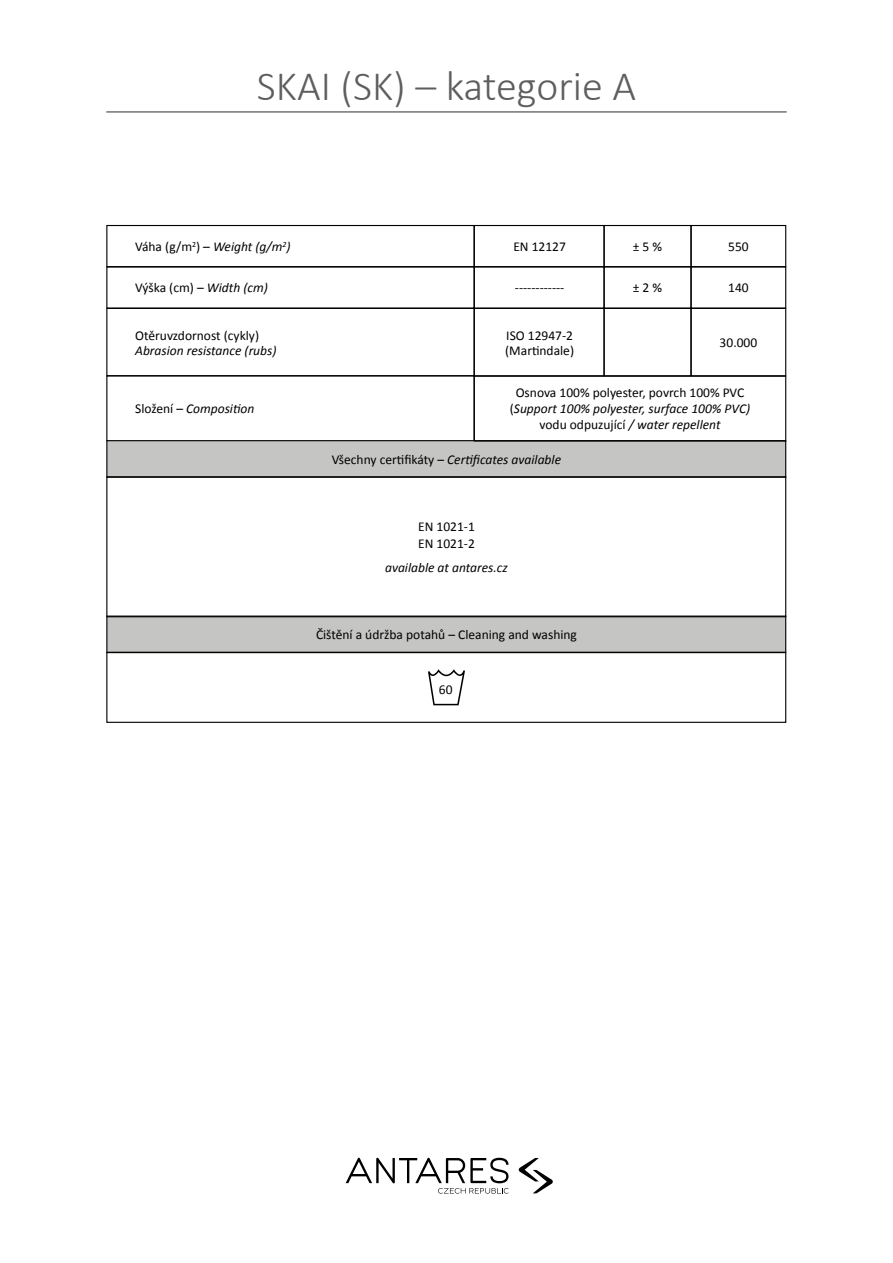
<style>
.page{position:relative;width:893px;height:1263px;background:#fff}
.page>*{position:absolute;margin:0;border:0;box-sizing:border-box;transform-origin:0 0}
.t1{font:300 42px "Calibri";color:#5f5e5e}
.t2{font:italic 13.5px/16.2px "Calibri";color:#000;text-align:center}
.t3{font:13.5px/14.9px "Calibri";color:#000}
.t4{font:13.5px "Myriad Pro";color:#000}
.s1{font-style:normal}
.s2{font-style:italic}
.s3{font-family:"Calibri"}
</style>
<div class="page">
<hr style="left:106px;top:111px;width:681px;height:2px;background:#5f5e5e">
<svg style="left:519px;top:1158px;width:34px;height:35px"></svg>
<svg style="left:346px;top:1158px;width:162px;height:35px"></svg>
<div style="left:106px;top:225px;width:369px;height:42px;border:1px solid #000"></div>
<div style="left:106px;top:266px;width:369px;height:43px;border:1px solid #000"></div>
<div style="left:106px;top:308px;width:369px;height:68px;border:1px solid #000"></div>
<div style="left:106px;top:375px;width:369px;height:66px;border:1px solid #000"></div>
<div style="left:107px;top:441px;width:679px;height:36px;background:#c5c5c4"></div>
<div style="left:106px;top:440px;width:680px;height:38px;border:1px solid #000"></div>
<div style="left:107px;top:616px;width:679px;height:37px;background:#c5c5c4"></div>
<div style="left:106px;top:476px;width:680px;height:141px;border:1px solid #000"></div>
<div style="left:106px;top:652px;width:680px;height:71px;border:1px solid #000"></div>
<div style="left:474px;top:225px;width:131px;height:42px;border:1px solid #000"></div>
<div style="left:474px;top:266px;width:131px;height:43px;border:1px solid #000"></div>
<div style="left:474px;top:308px;width:131px;height:68px;border:1px solid #000"></div>
<div style="left:474px;top:376px;width:312px;height:65px;border:1px solid #000"></div>
<div style="left:603px;top:225px;width:88px;height:42px;border:1px solid #000"></div>
<div style="left:603px;top:266px;width:88px;height:43px;border:1px solid #000"></div>
<div style="left:603px;top:308px;width:88px;height:68px;border:1px solid #000"></div>
<div style="left:691px;top:225px;width:95px;height:42px;border:1px solid #000"></div>
<div style="left:691px;top:266px;width:95px;height:43px;border:1px solid #000"></div>
<div style="left:691px;top:308px;width:95px;height:68px;border:1px solid #000"></div>
<svg style="left:428px;top:669px;width:37px;height:36px"></svg>
<div style="left:438px;top:682px;width:16px;height:11px;background:#fff"></div>
<h1 class="t1" style="left:257px;top:60px;width:381px">SKAI (SK) – kategorie A</h1>
<p class="t2" style="left:135px;top:238px;width:157px"><span class="s1">Váha (g/m</span><sup>2</sup><span class="s1">) –</span> Weight (g/m<sup>2</sup>)</p>
<p class="t3" style="left:728px;top:239px;width:22px">550</p>
<p class="t3" style="left:728px;top:279px;width:22px">140</p>
<p class="t3" style="left:513px;top:239px;width:54px">EN 12127</p>
<p class="t3" style="left:633px;top:239px;width:31px">± 5 %</p>
<p class="t3" style="left:515px;top:279px;width:51px">------------</p>
<p class="t3" style="left:633px;top:279px;width:31px">± 2 %</p>
<p class="t3" style="left:135px;top:279px;width:134px">Výška (cm) – <span class="s2">Width (cm)</span></p>
<p class="t3" style="left:135px;top:327px;width:125px">Otěruvzdornost (cykly)</p>
<p class="t2" style="left:135px;top:341px;width:143px">Abrasion resistance (rubs)</p>
<p class="t3" style="left:505px;top:327px;width:70px">ISO 12947-2 (Martindale)</p>
<p class="t3" style="left:720px;top:335px;width:39px">30.000</p>
<p class="t2" style="left:135px;top:400px;width:121px"><span class="s1">Složení –</span> Composition</p>
<p class="t2" style="left:510px;top:384px;width:242px"><span class="s1">Osnova 100% polyester, povrch 100% PVC (</span>Support 100% polyester, surface 100% PVC) <span class="s1">vodu odpuzující</span> / water repellent</p>
<p class="t2" style="left:332px;top:451px;width:231px"><span class="s1">Všechny certifikáty –</span> Certificates available</p>
<p class="t3" style="left:418px;top:518px;width:58px;line-height:16.2px">EN 1021-1<br>EN 1021-2</p>
<p class="t2" style="left:385px;top:558px;width:124px">available at antares.cz</p>
<p class="t3" style="left:316px;top:627px;width:262px">Čištění a údržba potahů – Cleaning and washing</p>
<p class="t4" style="left:439px;top:679px;width:16px"><span class="s3">6</span>3 0</p>
</div>
